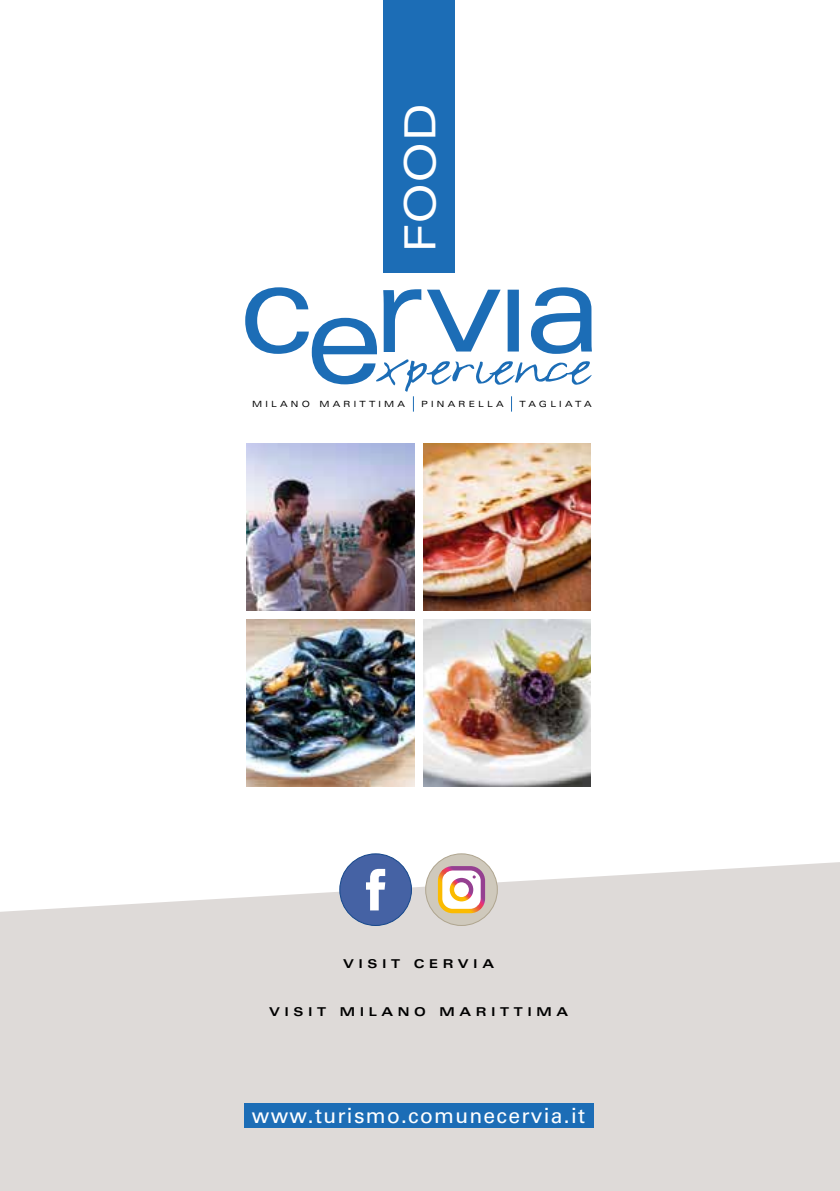
<style>
.page{position:relative;width:840px;height:1191px;background:#fff}
.page>*{position:absolute;margin:0;border:0;box-sizing:border-box;transform-origin:0 0}
.t1{font:expanded 42.8px "Univers";color:#fff}
.t2{font:21px "Univers";letter-spacing:.06em;color:#fff}
.t3{font:700 expanded 12.2px "Univers";letter-spacing:.375em;color:#000}
.t4{font:expanded 8.6px "Univers";letter-spacing:.375em;color:#000}
.t5{font:expanded 8.6px "Univers";letter-spacing:.35em;color:#000}
</style>
<div class="page">
<div style="left:0;top:862px;width:839px;height:329px;background:#dedad8"></div>
<div style="left:382px;top:0;width:72px;height:272px;background:#1c6db6"></div>
<div style="left:339px;top:854px;width:72px;height:71px;background:#4562a4;border-radius:50%"></div>
<div style="left:339px;top:853px;width:73px;height:73px;border:1px solid #15478b;border-radius:50%"></div>
<svg style="left:366px;top:869px;width:19px;height:41px"></svg>
<div style="left:425px;top:854px;width:72px;height:71px;background:#cfc9bc;border-radius:50%"></div>
<div style="left:425px;top:853px;width:72px;height:73px;border:1px solid #afa58f;border-radius:50%"></div>
<svg style="left:437px;top:866px;width:48px;height:47px;background:#e5c0ad"></svg>
<div style="left:244px;top:1103px;width:349px;height:25px;background:#1c6db6"></div>
<svg style="left:245px;top:287px;width:347px;height:124px"></svg>
<img style="left:246px;top:619px;width:168px;height:167px">
<img style="left:423px;top:619px;width:167px;height:167px">
<img style="left:246px;top:443px;width:168px;height:167px">
<img style="left:423px;top:443px;width:167px;height:167px">
<h1 class="t1" style="left:395px;top:252px;width:151px;rotate:-90deg">FOOD</h1>
<p class="t4" style="left:252px;top:399px;width:154px">MILANO MARITTIMA</p>
<p class="t4" style="left:421px;top:399px;width:84px">PINARELLA</p>
<p class="t5" style="left:519px;top:399px;width:74px">TAGLIATA</p>
<p class="t3" style="left:343px;top:957px;width:152px">VISIT CERVIA</p>
<p class="t3" style="left:269px;top:1004px;width:300px">VISIT MILANO MARITTIMA</p>
<h2 class="t2" style="left:252px;top:1102px;width:334px">www.turismo.comunecervia.it</h2>
</div>
